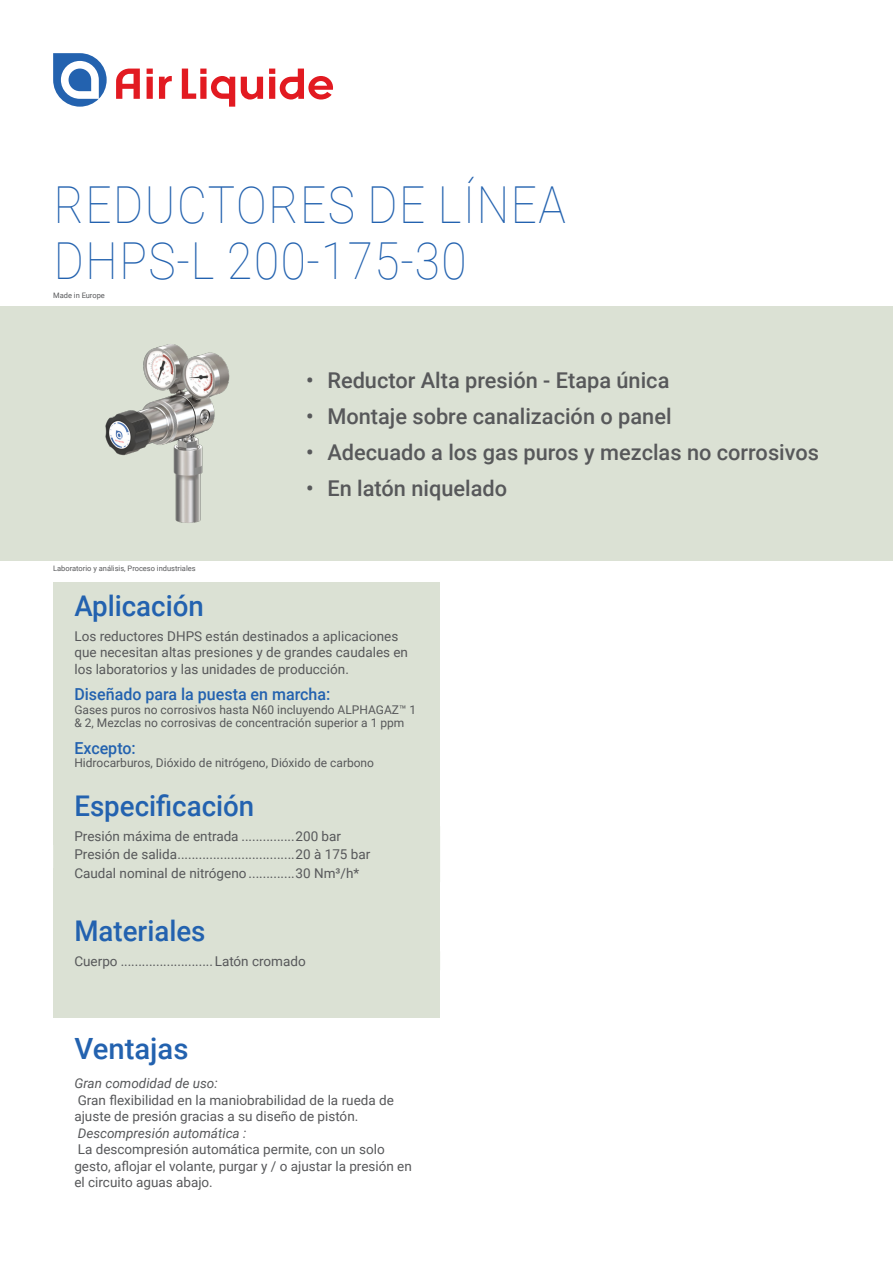
<style>
.page{position:relative;width:893px;height:1263px;background:#fff}
.page>*{position:absolute;margin:0;border:0;box-sizing:border-box;transform-origin:0 0}
.Titre_de_la_fiche{font:100 51px/55.5px "Roboto";letter-spacing:.035em;color:#2362af;scale:.9 1}
.Sous_titre_bleu_Fond{font:500 29.25px "Roboto";color:#2362af}
.Sous_titre_bleu_Fond-2{font:500 28.5px "Roboto";color:#2362af}
.t1{font:500 21.75px "Roboto";color:#57585a}
.Sous_titre_niv2_bleu{font:500 16.5px "Roboto";color:#2362af}
.Texte_descriptif_Noi{font:13.5px/16.5px "Roboto";color:#57585a}
.Texte_à_gauche_table{font:13.5px "Roboto";color:#57585a}
.Texte_à_droite_table{font:13.5px "Roboto";color:#57585a}
.Texte_descriptif_Noi-2{font:12px/13.5px "Roboto";color:#57585a}
.Equipe_Segmentation{font:7.5px "Roboto";color:#57585a}
.s1{font-style:italic}
</style>
<div class="page">
<svg style="left:53px;top:53px;width:54px;height:54px"></svg>
<svg style="left:159px;top:76px;width:13px;height:23px"></svg>
<svg style="left:147px;top:69px;width:6px;height:30px"></svg>
<svg style="left:116px;top:69px;width:24px;height:30px"></svg>
<svg style="left:241px;top:77px;width:22px;height:23px"></svg>
<svg style="left:182px;top:69px;width:53px;height:38px"></svg>
<svg style="left:269px;top:69px;width:64px;height:31px"></svg>
<div style="left:0;top:306px;width:893px;height:255px;background:#dbe1d4"></div>
<div style="left:53px;top:581px;width:387px;height:63px;background:#dbe1d4"></div>
<div style="left:53px;top:613px;width:387px;height:85px;background:#dbe1d4"></div>
<div style="left:53px;top:688px;width:387px;height:63px;background:#dbe1d4"></div>
<div style="left:53px;top:741px;width:387px;height:50px;background:#dbe1d4"></div>
<div style="left:53px;top:782px;width:387px;height:62px;background:#dbe1d4"></div>
<div style="left:53px;top:868px;width:387px;height:48px;background:#dbe1d4"></div>
<div style="left:53px;top:907px;width:387px;height:62px;background:#dbe1d4"></div>
<div style="left:53px;top:951px;width:387px;height:66px;background:#dbe1d4"></div>
<div style="left:53px;top:844px;width:387px;height:24px;background:#dbe1d4"></div>
<img style="left:105px;top:344px;width:125px;height:179px">
<p class="Titre_de_la_fiche" style="left:54px;top:175px;width:570px">REDUCTORES DE LÍNEA<br>DHPS-L 200-175-30</p>
<p class="Equipe_Segmentation" style="left:53px;top:290px;width:53px">Made in Europe</p>
<p class="Equipe_Segmentation" style="left:53px;top:563px;width:144px">Laboratorio y análisis, Proceso industriales</p>
<p class="t1" style="left:306px;top:365px;width:365px">• Reductor Alta presión - Etapa única</p>
<p class="t1" style="left:306px;top:401px;width:367px">• Montaje sobre canalización o panel</p>
<p class="t1" style="left:306px;top:437px;width:514px">• Adecuado a los gas puros y mezclas no corrosivos</p>
<p class="t1" style="left:306px;top:473px;width:202px">• En latón niquelado</p>
<p class="Sous_titre_bleu_Fond-2" style="left:74px;top:585px;width:131px">Aplicación</p>
<p class="Texte_descriptif_Noi" style="left:74px;top:627px;width:335px">Los reductores DHPS están destinados a aplicaciones que necesitan altas presiones y de grandes caudales en los laboratorios y las unidades de producción.</p>
<p class="Sous_titre_niv2_bleu" style="left:74px;top:683px;width:257px">Diseñado para la puesta en marcha:</p>
<p class="Texte_descriptif_Noi-2" style="left:74px;top:702px;width:343px">Gases puros no corrosivos hasta N60 incluyendo ALPHAGAZ™ 1 &amp; 2, Mezclas no corrosivas de concentración superior a 1 ppm</p>
<p class="Sous_titre_niv2_bleu" style="left:74px;top:736px;width:63px">Excepto:</p>
<p class="Texte_descriptif_Noi-2" style="left:74px;top:756px;width:301px">Hidrocarburos, Dióxido de nitrógeno, Dióxido de carbono</p>
<p class="Sous_titre_bleu_Fond-2" style="left:74px;top:786px;width:181px">Especificación</p>
<p class="Texte_à_gauche_table" style="left:74px;top:826px;width:166px">Presión máxima de entrada</p>
<p class="Texte_à_droite_table" style="left:296px;top:826px;width:47px">200 bar</p>
<p class="Texte_à_gauche_table" style="left:74px;top:845px;width:104px">Presión de salida</p>
<p class="Texte_à_droite_table" style="left:296px;top:845px;width:76px">20 à 175 bar</p>
<p class="Texte_à_gauche_table" style="left:74px;top:863px;width:174px">Caudal nominal de nitrógeno</p>
<p class="Texte_à_droite_table" style="left:296px;top:863px;width:65px">30 Nm³/h*</p>
<p class="Sous_titre_bleu_Fond-2" style="left:74px;top:911px;width:133px">Materiales</p>
<p class="Texte_à_gauche_table" style="left:74px;top:951px;width:45px">Cuerpo</p>
<p class="Texte_à_droite_table" style="left:215px;top:951px;width:93px">Latón cromado</p>
<p class="Sous_titre_bleu_Fond" style="left:74px;top:1028px;width:116px">Ventajas</p>
<p class="Texte_descriptif_Noi" style="left:74px;top:1075px;width:339px"><span class="s1">Gran comodidad de uso:<br></span>Gran flexibilidad en la maniobrabilidad de la rueda de ajuste de presión gracias a su diseño de pistón.<br><span class="s1">Descompresión automática :<br></span>La descompresión automática permite, con un solo gesto, aflojar el volante, purgar y / o ajustar la presión en el circuito aguas abajo.</p>
</div>
